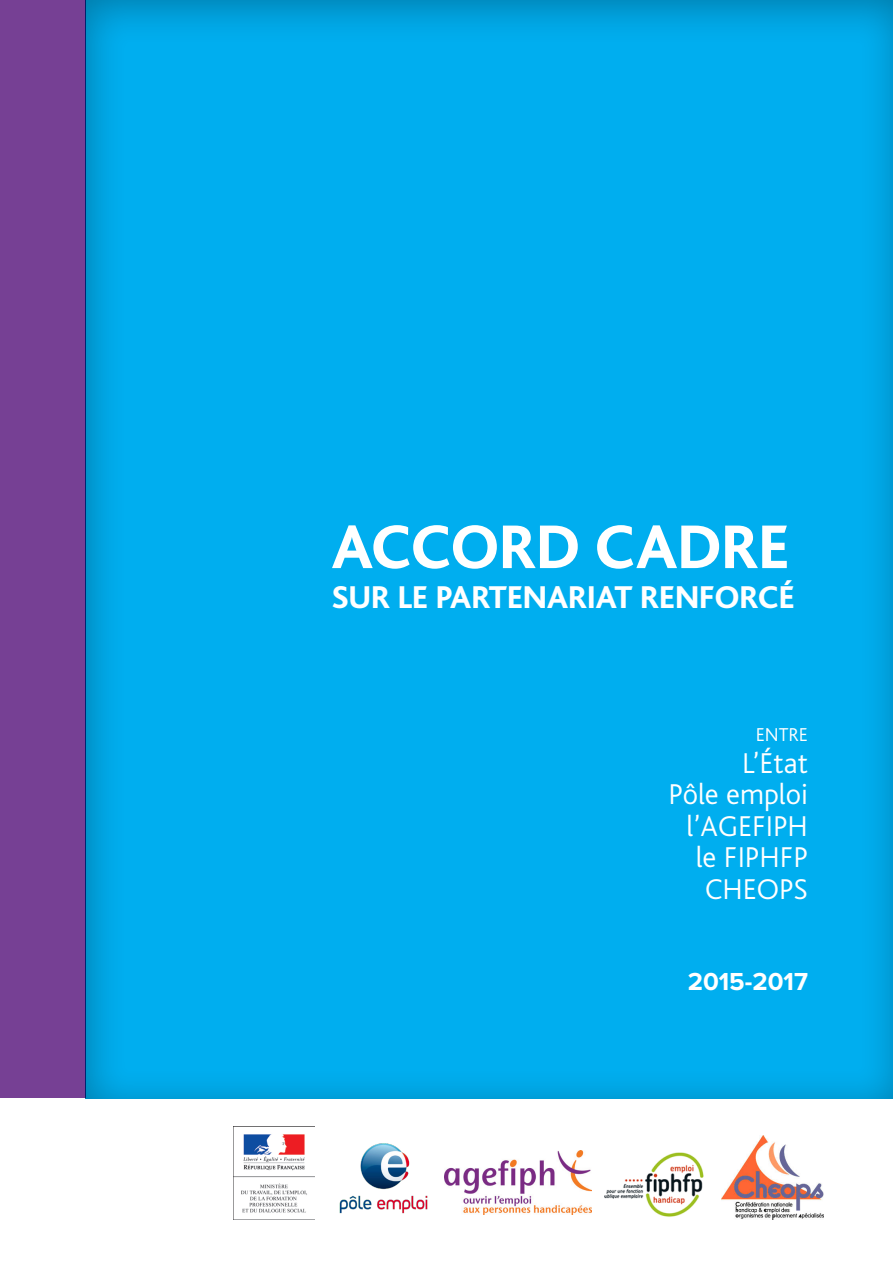
<style>
.page{position:relative;width:893px;height:1263px;background:#fff}
.page>*{position:absolute;margin:0;border:0;box-sizing:border-box;transform-origin:0 0}
.t1{font:800 64.5px "Bliss";color:#fff}
.t2{font:800 33px "Bliss";color:#fff}
.t3{font:300 30px "Bliss";color:#fff}
.TEXTE_COURANT{font:700 25.5px "Proxima Nova";color:#fff}
.t4{font:300 19.5px "Bliss";color:#fff}
</style>
<div class="page">
<div style="left:77px;top:0;width:816px;height:1099px;background:#231f20;opacity:.34"></div>
<div style="left:0;top:0;width:85px;height:1098px;background:#764094"></div>
<img style="left:339px;top:1143px;width:89px;height:71px">
<img style="left:234px;top:1126px;width:81px;height:87px">
<img style="left:604px;top:1152px;width:100px;height:65px">
<img style="left:722px;top:1135px;width:101px;height:84px">
<img style="left:444px;top:1150px;width:148px;height:64px">
<p class="t1" style="left:332px;top:514px;width:459px">ACCORD CADRE</p>
<p class="t2" style="left:332px;top:580px;width:464px">SUR LE PARTENARIAT RENFORCÉ</p>
<p class="t4" style="left:756px;top:724px;width:54px">ENTRE</p>
<p class="t3" style="left:742px;top:747px;width:67px">L’État</p>
<p class="t3" style="left:668px;top:778px;width:141px">Pôle emploi</p>
<p class="t3" style="left:686px;top:810px;width:123px">l’AGEFIPH</p>
<p class="t3" style="left:696px;top:841px;width:114px">le FIPHFP</p>
<p class="t3" style="left:705px;top:873px;width:104px">CHEOPS</p>
<p class="TEXTE_COURANT" style="left:688px;top:970px;width:122px">2015-2017</p>
</div>
